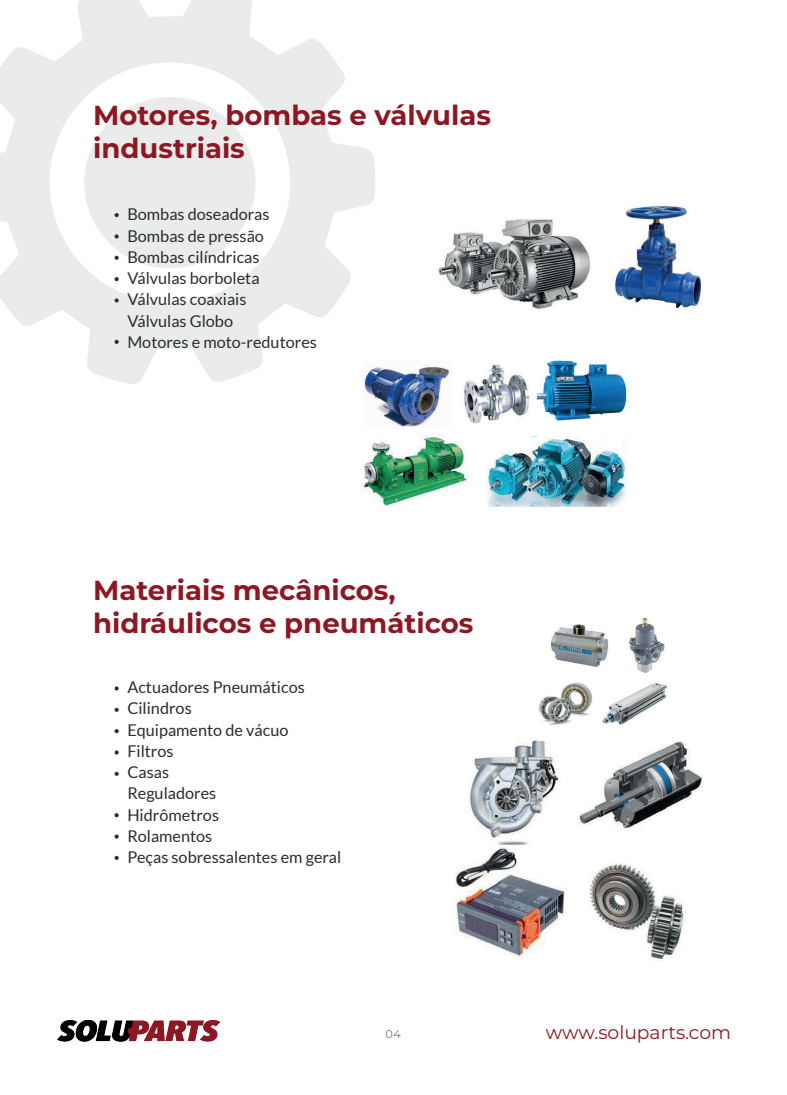
<style>
.page{position:relative;width:787px;height:1095px;background:#fff}
.page>*{position:absolute;margin:0;border:0;box-sizing:border-box;transform-origin:0 0}
.t1{font:700 27.5px/33px "Montserrat";color:#8d1824}
.t2{font:18.75px "Montserrat";color:#8d1824}
.t3{font:16.25px/21.2px "Lato";color:#292d2f}
.t4{font:11.25px "Montserrat";color:#727476}
</style>
<div class="page">
<img style="left:363px;top:360px;width:264px;height:147px">
<img style="left:438px;top:219px;width:152px;height:90px">
<img style="left:615px;top:206px;width:87px;height:102px">
<img style="left:456px;top:739px;width:247px;height:220px">
<img style="left:537px;top:618px;width:147px;height:123px">
<img style="left:57px;top:1019px;width:163px;height:22px">
<svg style="left:1px;top:0;width:374px;height:384px;fill:#e9ecea"></svg>
<svg style="left:115px;top:213px;width:4px;height:4px"></svg>
<svg style="left:115px;top:234px;width:4px;height:5px"></svg>
<svg style="left:115px;top:256px;width:4px;height:4px"></svg>
<svg style="left:115px;top:277px;width:4px;height:4px"></svg>
<svg style="left:115px;top:298px;width:4px;height:5px"></svg>
<svg style="left:115px;top:340px;width:4px;height:4px"></svg>
<svg style="left:115px;top:686px;width:4px;height:4px"></svg>
<svg style="left:115px;top:708px;width:4px;height:4px"></svg>
<svg style="left:115px;top:729px;width:4px;height:4px"></svg>
<svg style="left:115px;top:750px;width:4px;height:4px"></svg>
<svg style="left:115px;top:772px;width:4px;height:4px"></svg>
<svg style="left:115px;top:813px;width:4px;height:4px"></svg>
<svg style="left:115px;top:834px;width:4px;height:5px"></svg>
<svg style="left:115px;top:856px;width:4px;height:4px"></svg>
<h1 class="t1" style="left:93px;top:98px;width:399px">Motores, bombas e válvulas industriais</h1>
<p class="t3" style="left:127px;top:204px;width:191px">Bombas doseadoras<br>Bombas de pressão<br>Bombas cilíndricas<br>Válvulas borboleta<br>Válvulas coaxiais<br>Válvulas Globo<br>Motores e moto-redutores</p>
<h1 class="t1" style="left:93px;top:573px;width:382px">Materiais mecânicos, hidráulicos e pneumáticos</h1>
<p class="t3" style="left:127px;top:676px;width:215px">Actuadores Pneumáticos<br>Cilindros<br>Equipamento de vácuo<br>Filtros<br>Casas<br>Reguladores<br>Hidrômetros<br>Rolamentos<br>Peças sobressalentes em geral</p>
<p class="t4" style="left:385px;top:1027px;width:17px">04</p>
<p class="t2" style="left:546px;top:1020px;width:187px">www.soluparts.com</p>
</div>
